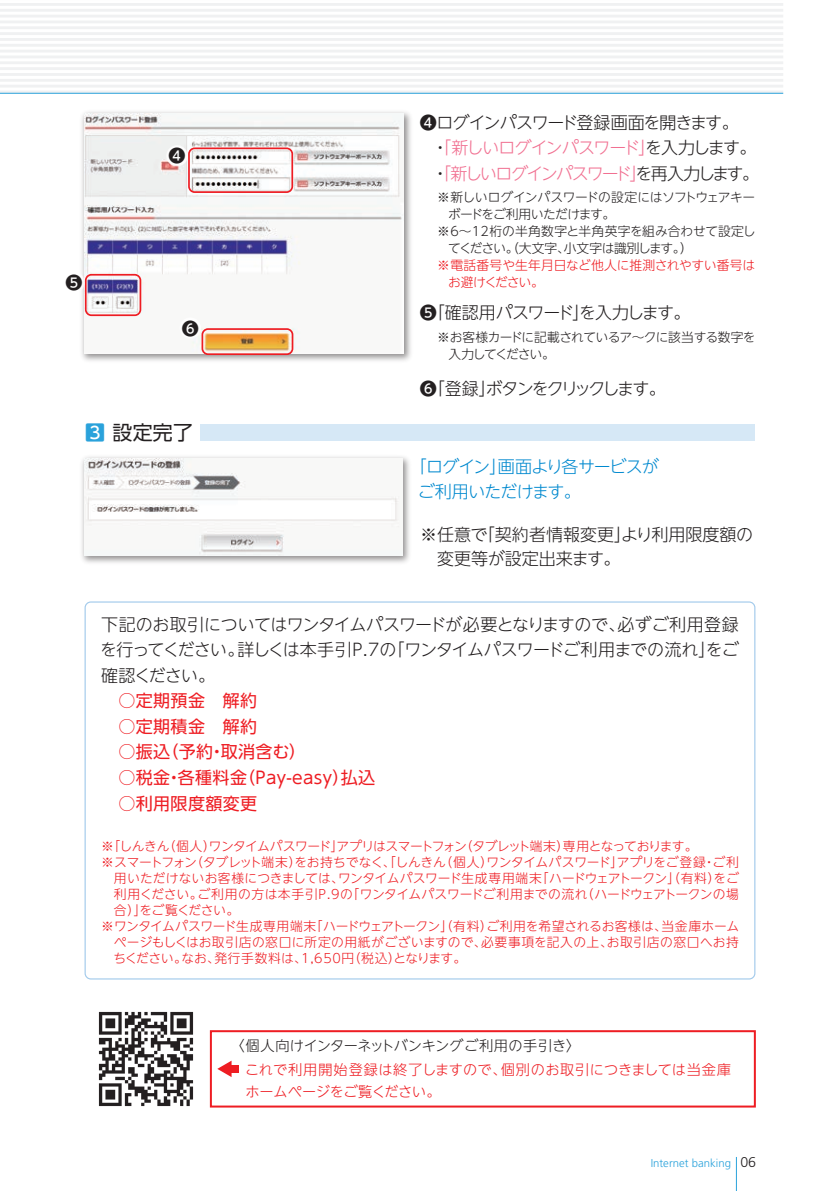
<style>
.page{position:relative;width:840px;height:1191px;background:#fff}
.page>*{position:absolute;margin:0;border:0;box-sizing:border-box;transform-origin:0 0}
.t1{font:19.8px "UD Shin Go NT Pro";color:#231f20}
.t2{font:300 17px/25.6px "UD Shin Go NT Pro";letter-spacing:-.065em;color:#231f20;text-align:justify}
.t3{font:300 17px/25.6px "UD Shin Go NT Pro";letter-spacing:-.085em;color:#231f20}
.t4{font:17px/25.6px "UD Shin Go NT Pro";letter-spacing:.02em;color:#ee1d23}
.t5{font:300 17px/24.2px "UD Shin Go NT Pro";color:#231f20}
.t6{font:300 17px/25.6px "UD Shin Go NT Pro";letter-spacing:-.05em;color:#0089cf}
.t7{font:300 17px "UD Shin Go NT Pro";letter-spacing:-.125em;color:#231f20}
.t8{font:500 17px "UD Shin Go NT Pro";color:#231f20}
.t9{font:300 14.2px/22px "UD Shin Go NT Pro";letter-spacing:.015em;color:#ee1d23}
.t10{font:300 14.2px "UD Shin Go NT Pro";letter-spacing:-.01em;color:#231f20}
.t11{font:300 12.8px/17px "UD Shin Go NT Pro";letter-spacing:-.015em;color:#ee1d23}
.t12{font:300 12.8px/17px "UD Shin Go NT Pro";letter-spacing:-.04em;color:#231f20}
.t13{font:300 12.8px "UD Shin Go NT Pro";letter-spacing:-.05em;color:#ee1d23}
.t14{font:300 12.8px "UD Shin Go NT Pro";letter-spacing:.035em;color:#ee1d23}
.t15{font:300 12.8px "UD Shin Go NT Pro";letter-spacing:.005em;color:#231f20}
.t16{font:300 12.8px "UD Shin Go NT Pro";letter-spacing:-.06em;color:#231f20}
.t17{font:300 12.8px "UD Shin Go NT Pro";letter-spacing:-.04em;color:#ee1d23}
.t18{font:300 11.4px "Frutiger LT Std";color:#2aa2db}
.s1{font-weight:500;color:#2aa2db}
.s2{font-weight:500}
.s3{color:#f17091}
.s4{font-size:14.2px;color:#231f20}
</style>
<div class="page">
<img style="left:81px;top:111px;width:330px;height:250px">
<img style="left:84px;top:113px;width:319px;height:240px">
<img style="left:81px;top:456px;width:329px;height:107px">
<img style="left:84px;top:458px;width:318px;height:97px">
<hr style="left:0;top:3px;width:782px;height:3px;background:#f0f1f2">
<hr style="left:0;top:0;width:782px;height:1px;background:#f0f1f2">
<hr style="left:0;top:9px;width:782px;height:3px;background:#f0f1f2">
<hr style="left:0;top:15px;width:782px;height:3px;background:#f0f1f2">
<hr style="left:0;top:21px;width:782px;height:2px;background:#f0f1f2">
<hr style="left:0;top:26px;width:782px;height:3px;background:#f0f1f2">
<hr style="left:0;top:32px;width:782px;height:3px;background:#f0f1f2">
<hr style="left:0;top:38px;width:782px;height:3px;background:#f0f1f2">
<hr style="left:0;top:44px;width:782px;height:3px;background:#f0f1f2">
<hr style="left:0;top:50px;width:782px;height:3px;background:#f0f1f2">
<hr style="left:0;top:56px;width:782px;height:2px;background:#f0f1f2">
<hr style="left:0;top:61px;width:782px;height:3px;background:#f0f1f2">
<hr style="left:0;top:67px;width:782px;height:3px;background:#f0f1f2">
<hr style="left:0;top:73px;width:782px;height:3px;background:#f0f1f2">
<hr style="left:0;top:79px;width:782px;height:3px;background:#f0f1f2">
<hr style="left:0;top:85px;width:782px;height:3px;background:#f0f1f2">
<hr style="left:0;top:91px;width:782px;height:2px;background:#f0f1f2">
<hr style="left:0;top:93px;width:782px;height:1px;background:#2aa2db">
<div style="left:200px;top:424px;width:554px;height:17px;background:#d6e8f6"></div>
<div style="left:85px;top:274px;width:56px;height:42px;border:2px solid #ee1d23;border-radius:6px"></div>
<svg style="left:81px;top:269px;width:7px;height:27px"></svg>
<div style="left:201px;top:328px;width:92px;height:27px;border:2px solid #ee1d23;border-radius:6px"></div>
<svg style="left:176px;top:314px;width:28px;height:30px"></svg>
<div style="left:210px;top:1030px;width:545px;height:77px;border:2px solid #ee1d23"></div>
<div style="left:227px;top:1065px;width:11px;height:7px;background:#ee1d23"></div>
<svg style="left:217px;top:1061px;width:14px;height:16px"></svg>
<div style="left:188px;top:147px;width:105px;height:46px;border:2px solid #ee1d23;border-radius:6px"></div>
<svg style="left:163px;top:142px;width:28px;height:27px"></svg>
<img style="left:98px;top:1011px;width:96px;height:96px">
<hr style="left:735px;top:1157px;width:1px;height:34px;background:#2aa2db">
<h2 class="t8" style="left:66px;top:268px;width:19px">❺</h2>
<h2 class="t8" style="left:168px;top:142px;width:19px">❹</h2>
<h2 class="t8" style="left:182px;top:314px;width:19px">❻</h2>
<h1 class="t1" style="left:85px;top:416px;width:109px"><span class="s1">3</span> 設定完了</h1>
<h2 class="t3" style="left:420px;top:109px;width:340px"><span class="s2">❹</span>ログインパスワード登録画面を開きます。　・<span class="s3">「新しいログインパスワード」</span>を入力します。　・<span class="s3">「新しいログインパスワード」</span>を再入力します。</h2>
<p class="t12" style="left:437px;top:188px;width:319px">※新しいログインパスワードの設定にはソフトウェアキー</p>
<p class="t12" style="left:448px;top:205px;width:168px">ボードをご利用いただけます。</p>
<p class="t15" style="left:437px;top:220px;width:320px">※6～12桁の半角数字と半角英字を組み合わせて設定し</p>
<p class="t16" style="left:448px;top:237px;width:246px">てください。（大文字、小文字は識別します。）</p>
<p class="t11" style="left:448px;top:256px;width:308px;text-indent:-11px">※電話番号や生年月日など他人に推測されやすい番号はお避けください。</p>
<h2 class="t2" style="left:420px;top:299px;width:272px"><span class="s2">❺</span>「確認用パスワード」を入力します。</h2>
<p class="t12" style="left:448px;top:328px;width:308px;text-indent:-11px">※お客様カードに記載されているア～クに該当する数字を入力してください。</p>
<h2 class="t7" style="left:420px;top:375px;width:247px"><span class="s2">❻</span>「登録」ボタンをクリックします。</h2>
<h2 class="t6" style="left:417px;top:453px;width:242px">｢ログイン｣画面より各サービスがご利用いただけます。</h2>
<h2 class="t5" style="left:420px;top:522px;width:334px">※任意で「契約者情報変更」より利用限度額の　変更等が設定出来ます。</h2>
<h2 class="t2" style="left:100px;top:611px;width:640px">下記のお取引についてはワンタイムパスワードが必要となりますので、必ずご利用登録を行ってください。詳しくは本手引P.7の「ワンタイムパスワードご利用までの流れ」をご確認ください。</h2>
<h2 class="t4" style="left:101px;top:687px;width:275px">　○定期預金　解約<br>　○定期積金　解約<br>　○振込（予約・取消含む）<br>　○税金・各種料金（Pay-easy）払込　○利用限度額変更</h2>
<p class="t13" style="left:101px;top:836px;width:597px">※「しんきん（個人）ワンタイムパスワード」アプリはスマートフォン（タブレット端末）専用となっております。</p>
<p class="t11" style="left:101px;top:853px;width:638px">※スマートフォン（タブレット端末）をお持ちでなく、「しんきん（個人）ワンタイムパスワード」アプリをご登録・ご利</p>
<p class="t11" style="left:114px;top:869px;width:626px">用いただけないお客様につきましては、ワンタイムパスワード生成専用端末「ハードウェアトークン」（有料）をご</p>
<p class="t11" style="left:114px;top:885px;width:626px">利用ください。ご利用の方は本手引P.9の「ワンタイムパスワードご利用までの流れ（ハードウェアトークンの場</p>
<p class="t17" style="left:114px;top:900px;width:127px">合）」をご覧ください。</p>
<p class="t11" style="left:101px;top:917px;width:639px">※ワンタイムパスワード生成専用端末「ハードウェアトークン」（有料）ご利用を希望されるお客様は、当金庫ホーム</p>
<p class="t14" style="left:114px;top:932px;width:626px">ページもしくはお取引店の窓口に所定の用紙がございますので、必要事項を記入の上、お取引店の窓口へお持</p>
<p class="t11" style="left:113px;top:949px;width:354px">ちください。なお、発行手数料は、1,650円（税込）となります。</p>
<p class="t10" style="left:230px;top:1034px;width:351px">〈個人向けインターネットバンキングご利用の手引き〉</p>
<p class="t9" style="left:245px;top:1057px;width:487px">これで利用開始登録は終了しますので、個別のお取引につきましては当金庫ホームページをご覧ください。</p>
<p class="t18" style="left:650px;top:1156px;width:107px">Internet banking <span class="s4">06</span></p>
</div>
